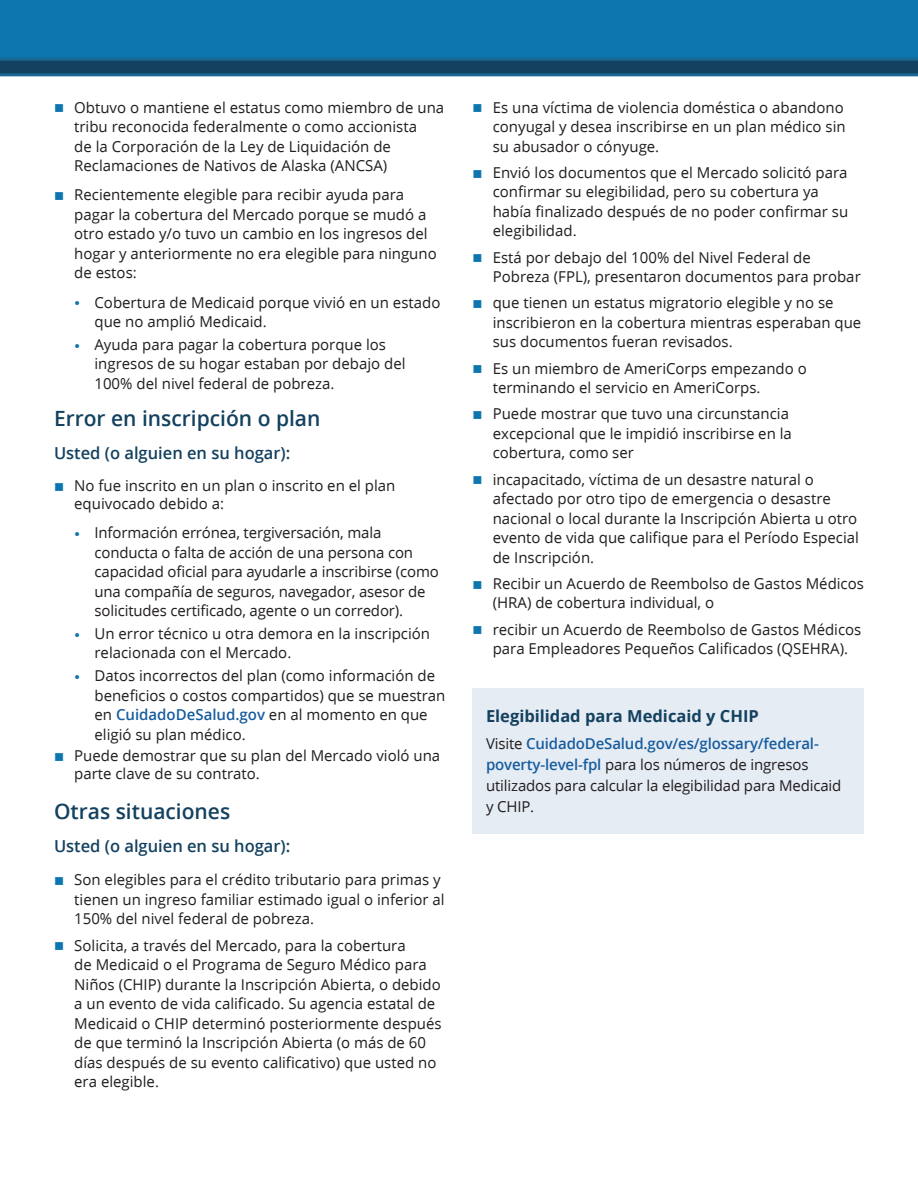
<style>
.page{position:relative;width:918px;height:1188px;background:#fff}
.page>*{position:absolute;margin:0;border:0;box-sizing:border-box;transform-origin:0 0}
.t1{font:600 21px "Open Sans";color:#13415f}
.t2{font:600 16.5px "Open Sans";color:#13415f}
.t3{font:700 16.5px "Open Sans";color:#13415f}
.t4{font:15px/19.5px "Open Sans";color:#231f20}
.s1{color:#0d76ae}
.s2{font-weight:600;color:#175d9e}
</style>
<div class="page">
<div style="left:0;top:0;width:918px;height:70px;background:#0d76ae"></div>
<svg style="left:0;top:58px;width:918px;height:18px;background:#154c6e"></svg>
<div style="left:472px;top:688px;width:392px;height:145px;background:#e6ecf4"></div>
<p class="t4" style="left:74px;top:98px;width:371px;text-indent:-20px"><span class="s1">■</span> Obtuvo o mantiene el estatus como miembro de una tribu reconocida federalmente o como accionista<br>de la Corporación de la Ley de Liquidación de Reclamaciones de Nativos de Alaska (ANCSA)</p>
<p class="t4" style="left:74px;top:186px;width:364px;text-indent:-20px"><span class="s1">■</span> Recientemente elegible para recibir ayuda para pagar la cobertura del Mercado porque se mudó a otro estado y/o tuvo un cambio en los ingresos del hogar y anteriormente no era elegible para ninguno de estos:</p>
<p class="t4" style="left:94px;top:293px;width:347px;text-indent:-20px"><span class="s1">•</span> Cobertura de Medicaid porque vivió en un estado que no amplió Medicaid.</p>
<p class="t4" style="left:94px;top:335px;width:313px;text-indent:-20px"><span class="s1">•</span> Ayuda para pagar la cobertura porque los ingresos de su hogar estaban por debajo del<br>100% del nivel federal de pobreza.</p>
<h3 class="t1" style="left:54px;top:407px;width:268px">Error en inscripción o plan</h3>
<h4 class="t2" style="left:54px;top:444px;width:238px">Usted (o alguien en su hogar):</h4>
<p class="t4" style="left:74px;top:477px;width:323px;line-height:18px;text-indent:-20px"><span class="s1">■</span> No fue inscrito en un plan o inscrito en el plan equivocado debido a:</p>
<p class="t4" style="left:94px;top:523px;width:346px;text-indent:-20px"><span class="s1">•</span> Información errónea, tergiversación, mala conducta o falta de acción de una persona con capacidad oficial para ayudarle a inscribirse (como una compañía de seguros, navegador, asesor de solicitudes certificado, agente o un corredor).</p>
<p class="t4" style="left:94px;top:624px;width:337px;text-indent:-20px"><span class="s1">•</span> Un error técnico u otra demora en la inscripción relacionada con el Mercado.</p>
<p class="t4" style="left:94px;top:666px;width:352px;text-indent:-20px"><span class="s1">•</span> Datos incorrectos del plan (como información de beneficios o costos compartidos) que se muestran en <span class="s2">CuidadoDeSalud.gov</span> en al momento en que eligió su plan médico.</p>
<p class="t4" style="left:74px;top:747px;width:368px;line-height:18px;text-indent:-20px"><span class="s1">■</span> Puede demostrar que su plan del Mercado violó una parte clave de su contrato.</p>
<h3 class="t1" style="left:54px;top:800px;width:178px">Otras situaciones</h3>
<h4 class="t2" style="left:54px;top:837px;width:238px">Usted (o alguien en su hogar):</h4>
<p class="t4" style="left:74px;top:870px;width:372px;text-indent:-20px"><span class="s1">■</span> Son elegibles para el crédito tributario para primas y tienen un ingreso familiar estimado igual o inferior al<br>150% del nivel federal de pobreza.</p>
<p class="t4" style="left:74px;top:936px;width:369px;text-indent:-20px"><span class="s1">■</span> Solicita, a través del Mercado, para la cobertura<br>de Medicaid o el Programa de Seguro Médico para Niños (CHIP) durante la Inscripción Abierta, o debido a un evento de vida calificado. Su agencia estatal de Medicaid o CHIP determinó posteriormente después de que terminó la Inscripción Abierta (o más de 60 días después de su evento calificativo) que usted no era elegible.</p>
<p class="t4" style="left:493px;top:98px;width:355px;text-indent:-20px"><span class="s1">■</span> Es una víctima de violencia doméstica o abandono conyugal y desea inscribirse en un plan médico sin su abusador o cónyuge.</p>
<p class="t4" style="left:493px;top:163px;width:357px;text-indent:-20px"><span class="s1">■</span> Envió los documentos que el Mercado solicitó para confirmar su elegibilidad, pero su cobertura ya había finalizado después de no poder confirmar su elegibilidad.</p>
<p class="t4" style="left:493px;top:248px;width:370px;text-indent:-20px"><span class="s1">■</span> Está por debajo del 100% del Nivel Federal de<br>Pobreza (FPL), presentaron documentos para probar</p>
<p class="t4" style="left:493px;top:294px;width:370px;text-indent:-20px"><span class="s1">■</span> que tienen un estatus migratorio elegible y no se inscribieron en la cobertura mientras esperaban que sus documentos fueran revisados.</p>
<p class="t4" style="left:493px;top:359px;width:316px;text-indent:-20px"><span class="s1">■</span> Es un miembro de AmeriCorps empezando o terminando el servicio en AmeriCorps.</p>
<p class="t4" style="left:493px;top:405px;width:301px;text-indent:-20px"><span class="s1">■</span> Puede mostrar que tuvo una circunstancia excepcional que le impidió inscribirse en la cobertura, como ser</p>
<p class="t4" style="left:493px;top:470px;width:368px;text-indent:-20px"><span class="s1">■</span> incapacitado, víctima de un desastre natural o afectado por otro tipo de emergencia o desastre nacional o local durante la Inscripción Abierta u otro evento de vida que califique para el Período Especial de Inscripción.</p>
<p class="t4" style="left:493px;top:574px;width:373px;text-indent:-20px"><span class="s1">■</span> Recibir un Acuerdo de Reembolso de Gastos Médicos (HRA) de cobertura individual, o</p>
<p class="t4" style="left:472px;top:620px;width:390px;text-align:center"><span class="s1">■</span> recibir un Acuerdo de Reembolso de Gastos Médicos para Empleadores Pequeños Calificados (QSEHRA).</p>
<p class="t3" style="left:486px;top:706px;width:274px">Elegibilidad para Medicaid y CHIP</p>
<p class="t4" style="left:486px;top:734px;width:357px;line-height:21px">Visite <span class="s2">CuidadoDeSalud.gov/es/glossary/federal&shy;poverty-level-fpl</span> para los números de ingresos utilizados para calcular la elegibilidad para Medicaid y CHIP.</p>
</div>
